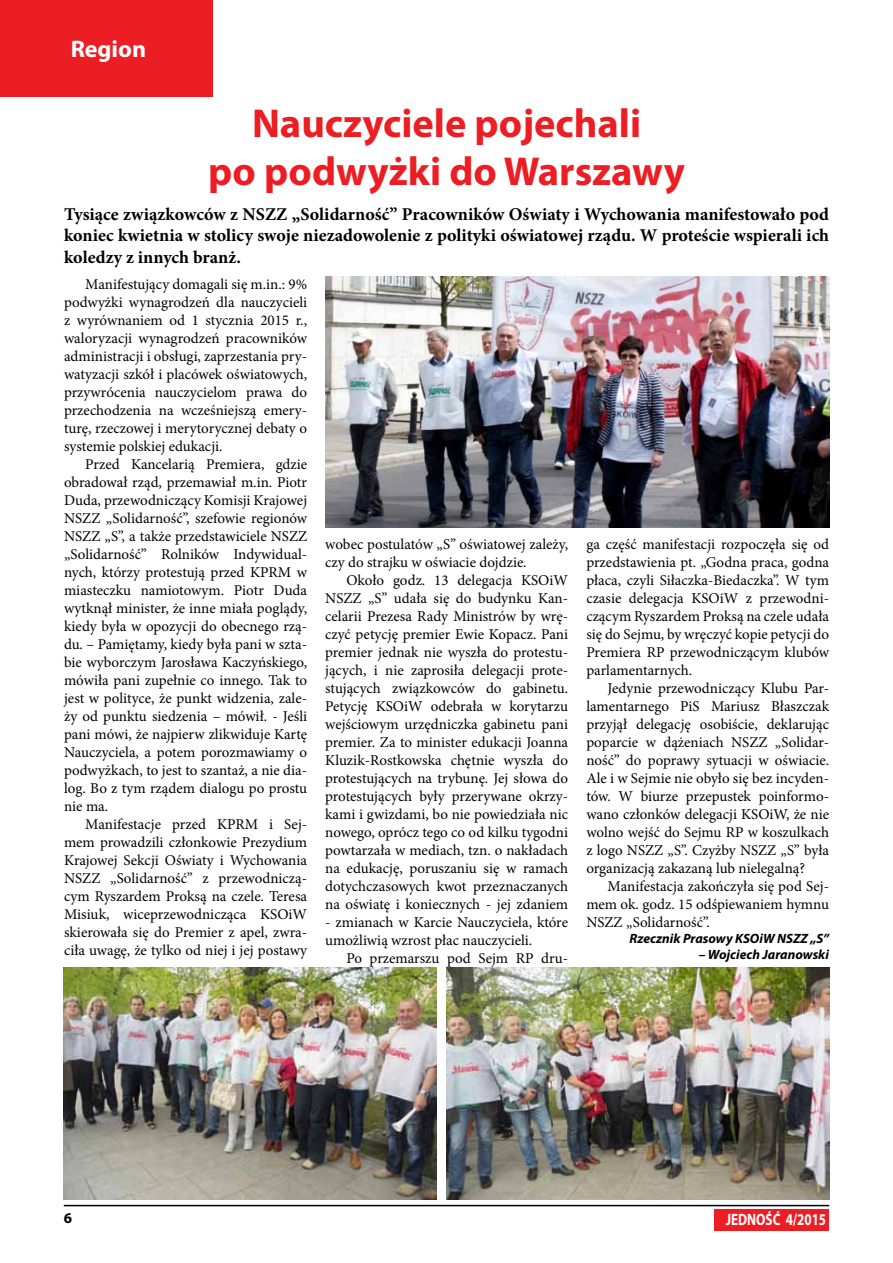
<style>
.page{position:relative;width:893px;height:1263px;background:#fff}
.page>*{position:absolute;margin:0;border:0;box-sizing:border-box;transform-origin:0 0}
.t1{font:700 40.5px/48.6px "Myriad Pro";color:#ed1d24;text-align:center}
.t2{font:700 24px "Myriad Pro";color:#fff}
.t3{font:700 18px/21.6px "Minion Pro";color:#000;text-align:justify}
.t4{font:700 16.5px "Myriad Pro";color:#fff;scale:.79 1}
.t5{font:15px/18px "Minion Pro";color:#000;text-align:justify}
.t6{font:700 15px "Myriad Pro";color:#000}
.t7{font:italic 700 13.5px "Myriad Pro";color:#000}
</style>
<div class="page">
<div style="left:0;top:0;width:213px;height:96px;background:#ed1d24"></div>
<div style="left:714px;top:1209px;width:115px;height:21px;background:#ed1d24"></div>
<hr style="left:64px;top:1205px;width:765px;height:1px;background:#000">
<img style="left:64px;top:967px;width:372px;height:232px">
<img style="left:447px;top:967px;width:382px;height:232px">
<img style="left:325px;top:276px;width:504px;height:251px">
<h2 class="t2" style="left:71px;top:33px;width:77px">Region</h2>
<h1 class="t1" style="left:208px;top:97px;width:478px">Nauczyciele pojechali<br>po podwyżki do Warszawy</h1>
<p class="t3" style="left:64px;top:203px;width:767px">Tysiące związkowców z NSZZ „Solidarność” Pracowników Oświaty i Wychowania manifestowało pod koniec kwietnia w stolicy swoje niezadowolenie z polityki oświatowej rządu. W proteście wspierali ich koledzy z innych branż.</p>
<p class="t5" style="left:64px;top:276px;width:245px;text-indent:21px">Manifestujący domagali się m.in.: 9% podwyżki wynagrodzeń dla nauczycieli z wyrównaniem od 1 stycznia 2015 r., waloryzacji wynagrodzeń pracowników administracji i obsługi, zaprzestania pry&shy;watyzacji szkół i placówek oświatowych, przywrócenia nauczycielom prawa do przechodzenia na wcześniejszą emery&shy;turę, rzeczowej i merytorycznej debaty o systemie polskiej edukacji.</p>
<p class="t5" style="left:64px;top:456px;width:245px;text-indent:21px">Przed Kancelarią Premiera, gdzie obradował rząd, przemawiał m.in. Piotr Duda, przewodniczący Komisji Krajowej NSZZ „Solidarność”, szefowie regionów NSZZ „S”, a także przedstawiciele NSZZ „Solidarność” Rolników Indywidual&shy;nych, którzy protestują przed KPRM w miasteczku namiotowym. Piotr Duda wytknął minister, że inne miała poglądy, kiedy była w opozycji do obecnego rzą&shy;du. – Pamiętamy, kiedy była pani w szta&shy;bie wyborczym Jarosława Kaczyńskiego, mówiła pani zupełnie co innego. Tak to jest w polityce, że punkt widzenia, zale&shy;ży od punktu siedzenia – mówił. - Jeśli pani mówi, że najpierw zlikwiduje Kartę Nauczyciela, a potem porozmawiamy o podwyżkach, to jest to szantaż, a nie dia&shy;log. Bo z tym rządem dialogu po prostu nie ma.</p>
<p class="t5" style="left:64px;top:816px;width:245px;text-indent:21px">Manifestacje przed KPRM i Sej&shy;mem prowadzili członkowie Prezydium Krajowej Sekcji Oświaty i Wychowania NSZZ „Solidarność” z przewodniczą&shy;cym Ryszardem Proksą na czele. Teresa Misiuk, wiceprzewodnicząca KSOiW skierowała się do Premier z apel, zwra&shy;ciła uwagę, że tylko od niej i jej postawy</p>
<p class="t5" style="left:586px;top:535px;width:244px">ga część manifestacji rozpoczęła się od przedstawienia pt. „Godna praca, godna płaca, czyli Siłaczka-Biedaczka”. W tym czasie delegacja KSOiW z przewodni&shy;czącym Ryszardem Proksą na czele udała się do Sejmu, by wręczyć kopie petycji do Premiera RP przewodniczącym klubów parlamentarnych.</p>
<p class="t5" style="left:586px;top:679px;width:244px;text-indent:21px">Jedynie przewodniczący Klubu Par&shy;lamentarnego PiS Mariusz Błaszczak przyjął delegację osobiście, deklarując poparcie w dążeniach NSZZ „Solidar&shy;ność” do poprawy sytuacji w oświacie.<br>Ale i w Sejmie nie obyło się bez incyden&shy;tów. W biurze przepustek poinformo&shy;wano członków delegacji KSOiW, że nie wolno wejść do Sejmu RP w koszulkach z logo NSZZ „S”. Czyżby NSZZ „S” była organizacją zakazaną lub nielegalną?</p>
<p class="t5" style="left:586px;top:877px;width:244px;text-indent:21px">Manifestacja zakończyła się pod Sej&shy;mem ok. godz. 15 odśpiewaniem hymnu NSZZ „Solidarność”.</p>
<p class="t7" style="left:629px;top:930px;width:201px">Rzecznik Prasowy KSOiW NSZZ „S”</p>
<p class="t7" style="left:699px;top:946px;width:132px">– Wojciech Jaranowski</p>
<p class="t5" style="left:325px;top:535px;width:244px">wobec postulatów „S” oświatowej zależy, czy do strajku w oświacie dojdzie.</p>
<p class="t5" style="left:325px;top:571px;width:244px;text-indent:21px">Około godz. 13 delegacja KSOiW NSZZ „S” udała się do budynku Kan&shy;celarii Prezesa Rady Ministrów by wrę&shy;czyć petycję premier Ewie Kopacz. Pani premier jednak nie wyszła do protestu&shy;jących, i nie zaprosiła delegacji prote&shy;stujących związkowców do gabinetu.<br>Petycję KSOiW odebrała w korytarzu wejściowym urzędniczka gabinetu pani premier. Za to minister edukacji Joanna Kluzik-Rostkowska chętnie wyszła do protestujących na trybunę. Jej słowa do protestujących były przerywane okrzy&shy;kami i gwizdami, bo nie powiedziała nic nowego, oprócz tego co od kilku tygodni powtarzała w mediach, tzn. o nakładach na edukację, poruszaniu się w ramach dotychczasowych kwot przeznaczanych na oświatę i koniecznych - jej zdaniem</p>
<p class="t5" style="left:325px;top:913px;width:244px">- zmianach w Karcie Nauczyciela, które umożliwią wzrost płac nauczycieli.</p>
<p class="t5" style="left:346px;top:949px;width:223px">Po przemarszu pod Sejm RP dru-</p>
<p class="t6" style="left:64px;top:1208px;width:10px">6</p>
<p class="t4" style="left:726px;top:1208px;width:128px">JEDNOŚĆ 4/2015</p>
</div>
